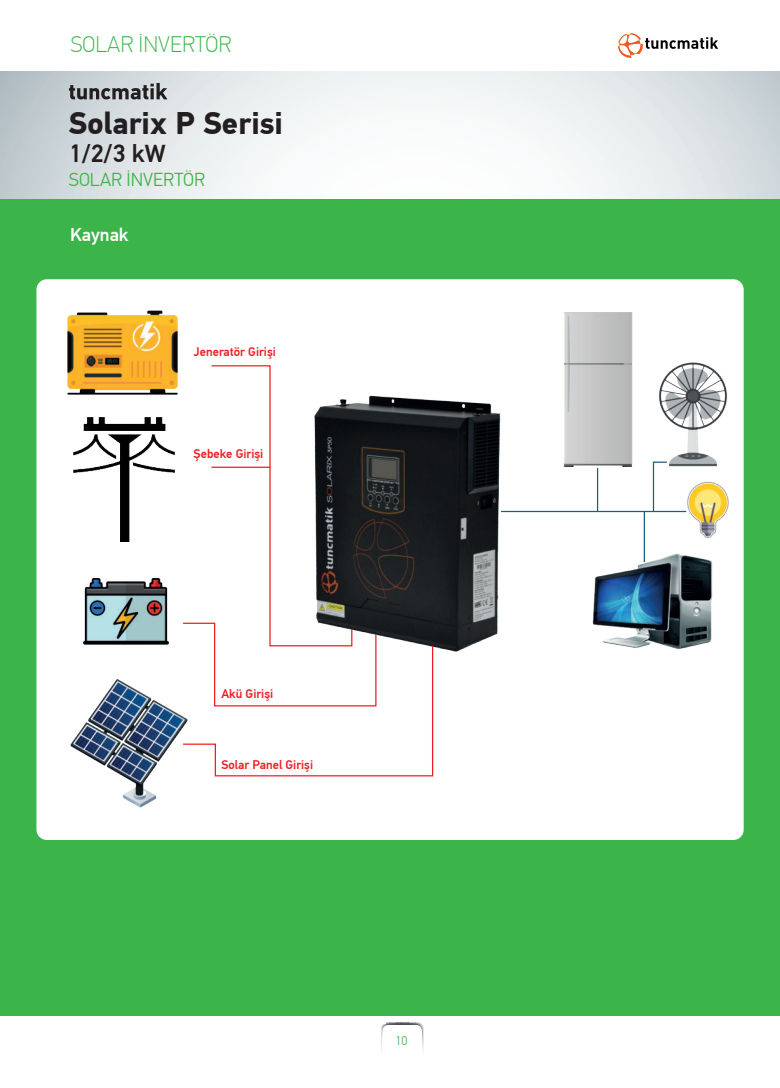
<style>
.page{position:relative;width:780px;height:1088px;background:#fff}
.page>*{position:absolute;margin:0;border:0;box-sizing:border-box;transform-origin:0 0}
.t1{font:700 31.25px "PF Din Text Pro";color:#231f20}
.t2{font:500 25px "PF Din Text Pro";color:#231f20}
.t3{font:100 22.5px "PF Din Text Pro";color:#3bb54a}
.t4{font:300 18.75px "PF Din Text Pro";color:#3bb54a}
.t5{font:500 18.5px "PF Din Text Pro";color:#fff}
.t6{font:500 12.5px "PF Din Text Pro";color:#ee1d23}
.t7{font:300 12.5px "PF Din Text Pro";color:#3bb54a}
</style>
<div class="page">
<svg style="left:381px;top:1022px;width:43px;height:28px"></svg>
<svg style="left:0;top:71px;width:779px;height:129px"></svg>
<div style="left:0;top:200px;width:780px;height:816px;background:#3bb54a"></div>
<div style="left:36px;top:279px;width:707px;height:561px;background:#fff;border-radius:10px"></div>
<img style="left:592px;top:553px;width:121px;height:97px">
<img style="left:70px;top:679px;width:112px;height:129px">
<img style="left:82px;top:577px;width:87px;height:68px">
<img style="left:74px;top:419px;width:101px;height:122px">
<img style="left:67px;top:310px;width:111px;height:109px">
<img style="left:563px;top:312px;width:70px;height:154px">
<img style="left:659px;top:362px;width:68px;height:105px">
<img style="left:675px;top:481px;width:54px;height:58px">
<hr style="left:501px;top:511px;width:185px;height:1px;background:#165f7d">
<hr style="left:597px;top:468px;width:1px;height:43px;background:#165f7d">
<hr style="left:643px;top:511px;width:2px;height:51px;background:#165f7d">
<svg style="left:652px;top:461px;width:16px;height:52px"></svg>
<img style="left:434px;top:400px;width:69px;height:252px">
<svg style="left:182px;top:365px;width:252px;height:412px"></svg>
<svg style="left:69px;top:83px;width:98px;height:16px;background:#86898c"></svg>
<svg style="left:618px;top:33px;width:100px;height:25px"></svg>
<h3 class="t3" style="left:71px;top:31px;width:162px">SOLAR İNVERTÖR</h3>
<h1 class="t1" style="left:69px;top:104px;width:215px">Solarix P Serisi</h1>
<h2 class="t2" style="left:69px;top:139px;width:98px">1/2/3 kW</h2>
<h3 class="t4" style="left:69px;top:169px;width:138px">SOLAR İNVERTÖR</h3>
<h3 class="t5" style="left:70px;top:224px;width:60px">Kaynak</h3>
<p class="t6" style="left:193px;top:344px;width:84px">Jeneratör Girişi</p>
<p class="t6" style="left:193px;top:446px;width:71px">Şebeke Girişi</p>
<p class="t6" style="left:221px;top:686px;width:53px">Akü Girişi</p>
<p class="t6" style="left:221px;top:757px;width:93px">Solar Panel Girişi</p>
<p class="t7" style="left:395px;top:1033px;width:14px">10</p>
</div>
